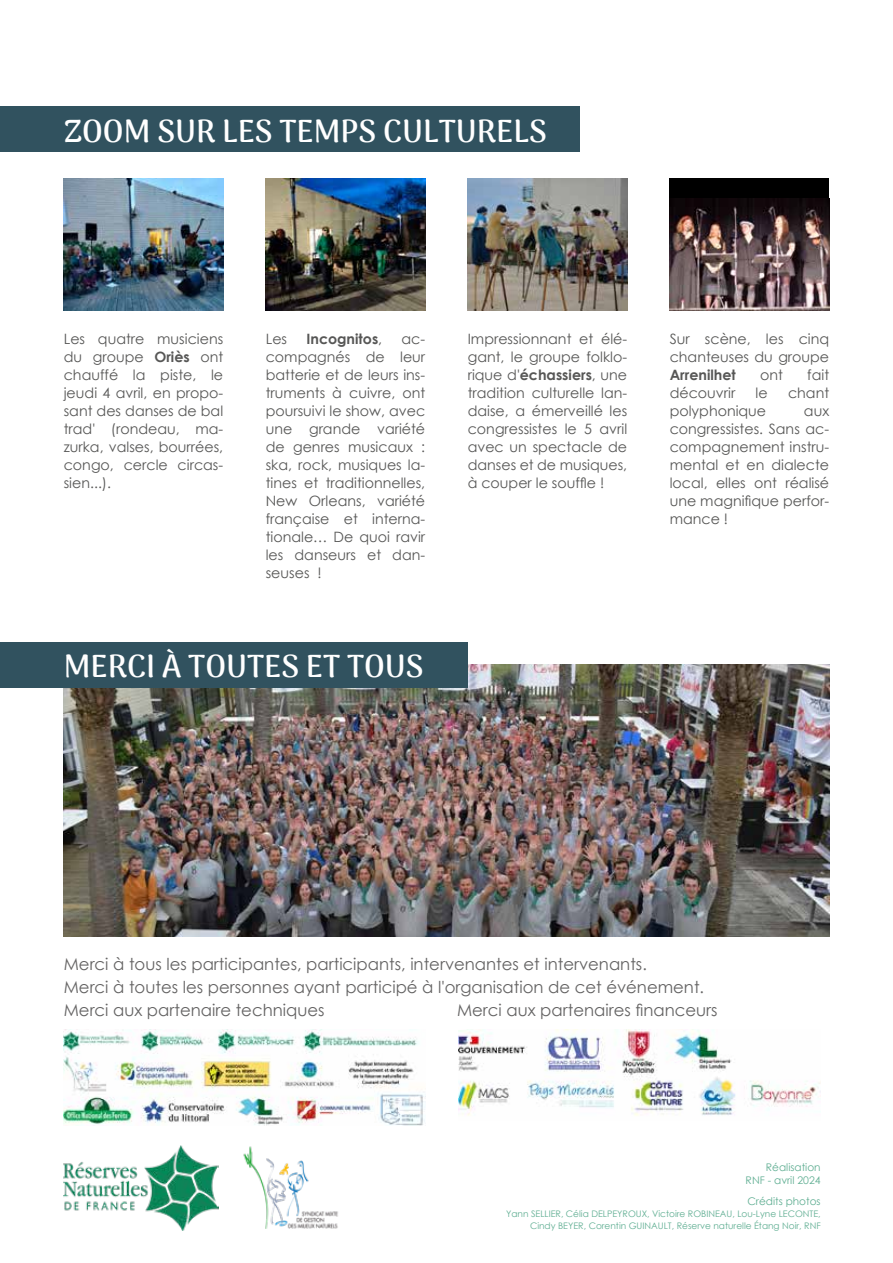
<style>
.page{position:relative;width:893px;height:1263px;background:#fff}
.page>*{position:absolute;margin:0;border:0;box-sizing:border-box;transform-origin:0 0}
.t1{font:700 31.5px "Arima Madurai";color:#fff}
.t2{font:16.5px/23.2px "Century Gothic";color:#646363}
.t3{font:14.25px/18px "Century Gothic";color:#575756;text-align:justify}
.t4{font:700 14.25px "Century Gothic";color:#575756}
.t5{font:10.5px/12.6px "Century Gothic";color:#5fae92;text-align:right}
.t6{font:9px/12px "Century Gothic";color:#5fae92;text-align:right}
.s1{font-weight:700}
.s2{font-weight:400}
</style>
<div class="page">
<img style="left:64px;top:665px;width:765px;height:271px">
<img style="left:64px;top:1146px;width:155px;height:84px">
<img style="left:243px;top:1146px;width:95px;height:83px">
<div style="left:0;top:107px;width:580px;height:45px;background:#31525f"></div>
<img style="left:64px;top:179px;width:159px;height:131px">
<img style="left:266px;top:179px;width:159px;height:131px">
<img style="left:468px;top:179px;width:159px;height:131px">
<div style="left:670px;top:179px;width:159px;height:131px;background:#000"></div>
<img style="left:670px;top:199px;width:159px;height:111px">
<div style="left:0;top:642px;width:468px;height:45px;background:#31525f"></div>
<img style="left:64px;top:1030px;width:361px;height:95px">
<img style="left:459px;top:1030px;width:362px;height:86px">
<h1 class="t1" style="left:64px;top:109px;width:484px">ZOOM SUR LES TEMPS CULTURELS</h1>
<p class="t3" style="left:266px;top:330px;width:161px;text-indent:136px">ac&shy;compagnés de leur batterie et de leurs ins&shy;truments à cuivre, ont poursuivi le show, avec une grande variété de genres musicaux : ska, rock, musiques la&shy;tines et traditionnelles, New Orleans, variété française et interna&shy;tionale… De quoi ravir les danseurs et dan&shy;seuses !</p>
<p class="t3" style="left:468px;top:330px;width:161px">Impressionnant et élé&shy;gant, le groupe folklo&shy;rique d'<span class="s1">échassiers</span>, une tradition culturelle lan&shy;daise, a émerveillé les congressistes le 5 avril avec un spectacle de danses et de musiques, à couper le souffle !</p>
<p class="t3" style="left:670px;top:330px;width:161px">Sur scène, les cinq chanteuses du groupe</p>
<p class="t3" style="left:64px;top:330px;width:161px">Les quatre musiciens du groupe <span class="s1">Oriès</span> ont chauffé la piste, le jeudi 4 avril, en propo&shy;sant des danses de bal trad' (rondeau, ma&shy;zurka, valses, bourrées, congo, cercle circas&shy;sien...).</p>
<p class="t3" style="left:266px;top:330px;width:23px">Les</p>
<p class="t4" style="left:306px;top:328px;width:77px">Incognitos<span class="s2">,</span></p>
<p class="t4" style="left:670px;top:364px;width:68px">Arrenilhet</p>
<p class="t3" style="left:760px;top:366px;width:24px">ont</p>
<p class="t3" style="left:807px;top:366px;width:23px">fait</p>
<p class="t3" style="left:670px;top:384px;width:67px">découvrir</p>
<p class="t3" style="left:756px;top:384px;width:14px">le</p>
<p class="t3" style="left:788px;top:384px;width:43px">chant</p>
<p class="t3" style="left:670px;top:402px;width:98px">polyphonique</p>
<p class="t3" style="left:670px;top:402px;width:161px;text-indent:134px">aux congressistes. Sans ac&shy;compagnement instru&shy;mental et en dialecte local, elles ont réalisé une magnifique perfor&shy;mance !</p>
<h1 class="t1" style="left:64px;top:644px;width:361px">MERCI À TOUTES ET TOUS</h1>
<p class="t2" style="left:64px;top:952px;width:642px">Merci à tous les participantes, participants, intervenantes et intervenants.<br>Merci à toutes les personnes ayant participé à l'organisation de cet événement.<br>Merci aux partenaire techniques</p>
<p class="t2" style="left:457px;top:998px;width:262px">Merci aux partenaires financeurs</p>
<p class="t5" style="left:746px;top:1161px;width:77px">Réalisation<br>RNF - avril 2024</p>
<p class="t5" style="left:747px;top:1194px;width:75px">Crédits photos</p>
<p class="t6" style="left:506px;top:1207px;width:316px">Yann SELLIER, Célia DELPEYROUX, Victoire ROBINEAU, Lou-Lyne LECONTE,<br>Cindy BEYER, Corentin GUINAULT, Réserve naturelle Étang Noir, RNF</p>
</div>
